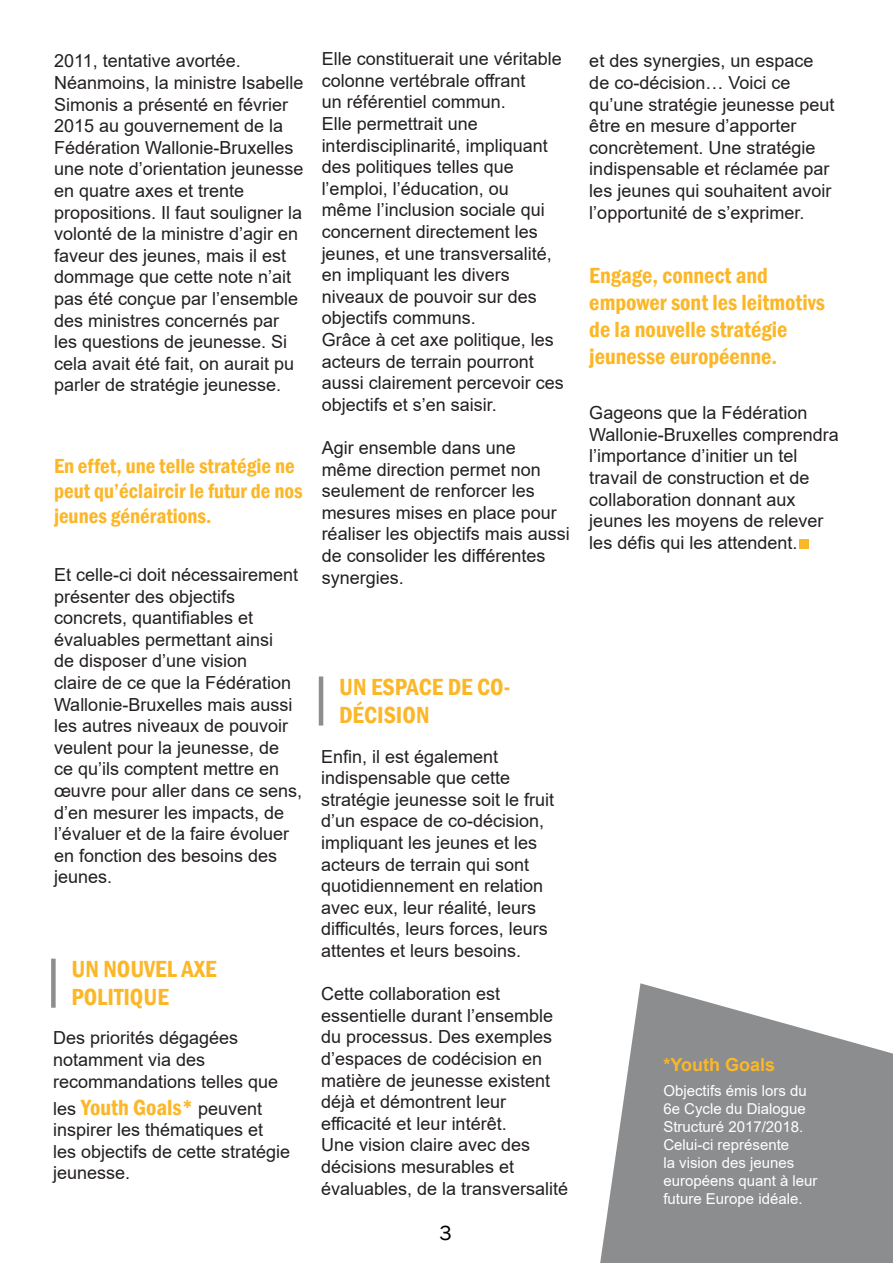
<style>
.page{position:relative;width:893px;height:1263px;background:#fff}
.page>*{position:absolute;margin:0;border:0;box-sizing:border-box;transform-origin:0 0}
.t1{font:600 condensed 24px "Franklin Gothic";color:#fcb728}
.t2{font:600 condensed 22.5px/27px "Franklin Gothic";color:#fcb728}
.t3{font:600 condensed 21px/25.2px "Franklin Gothic";color:#fcb728}
.t4{font:21px "Franklin Gothic";color:#000}
.t5{font:18px/21.6px "Arial";color:#231f20}
.t6{font:700 18px "Arial";color:#fcb728}
.t7{font:15px/18px "Arial";color:#fff}
.s1{font-family:"Arial";font-weight:400;font-stretch:normal;font-size:18px;color:#231f20}
</style>
<div class="page">
<div style="left:51px;top:959px;width:5px;height:49px;background:#8b8d8f"></div>
<hr style="left:319px;top:676px;width:4px;height:49px;background:#8b8d8f">
<div style="left:799px;top:539px;width:9px;height:10px;background:#fcb728"></div>
<svg style="left:600px;top:983px;width:293px;height:280px;fill:#8b8d8f"></svg>
<p class="t5" style="left:54px;top:50px;width:251px">2011, tentative avortée.<br>Néanmoins, la ministre Isabelle<br>Simonis a présenté en février<br>2015 au gouvernement de la<br>Fédération Wallonie-Bruxelles une note d’orientation jeunesse en quatre axes et trente propositions. Il faut souligner la volonté de la ministre d’agir en faveur des jeunes, mais il est dommage que cette note n’ait pas été conçue par l’ensemble des ministres concernés par les questions de jeunesse. Si cela avait été fait, on aurait pu parler de stratégie jeunesse.</p>
<p class="t3" style="left:54px;top:453px;width:250px">En effet, une telle stratégie ne peut qu’éclaircir le futur de nos jeunes générations.</p>
<p class="t5" style="left:54px;top:564px;width:250px">Et celle-ci doit nécessairement présenter des objectifs concrets, quantifiables et évaluables permettant ainsi<br>de disposer d’une vision<br>claire de ce que la Fédération<br>Wallonie-Bruxelles mais aussi les autres niveaux de pouvoir veulent pour la jeunesse, de ce qu’ils comptent mettre en œuvre pour aller dans ce sens, d’en mesurer les impacts, de l’évaluer et de la faire évoluer en fonction des besoins des jeunes.</p>
<p class="t1" style="left:72px;top:952px;width:147px">UN NOUVEL AXE</p>
<p class="t1" style="left:72px;top:981px;width:99px">POLITIQUE</p>
<p class="t5" style="left:53px;top:1027px;width:227px">Des priorités dégagées notamment via des recommandations telles que</p>
<p class="t2" style="left:53px;top:1093px;width:211px"><span class="s1">les</span> Youth Goals* <span class="s1">peuvent</span></p>
<p class="t5" style="left:53px;top:1119px;width:239px">inspirer les thématiques et les objectifs de cette stratégie jeunesse.</p>
<p class="t5" style="left:322px;top:48px;width:242px">Elle constituerait une véritable colonne vertébrale offrant<br>un référentiel commun.<br>Elle permettrait une interdisciplinarité, impliquant des politiques telles que l’emploi, l’éducation, ou même l’inclusion sociale qui concernent directement les jeunes, et une transversalité, en impliquant les divers niveaux de pouvoir sur des objectifs communs.</p>
<p class="t5" style="left:322px;top:329px;width:244px">Grâce à cet axe politique, les acteurs de terrain pourront aussi clairement percevoir ces objectifs et s’en saisir.</p>
<p class="t5" style="left:322px;top:437px;width:250px">Agir ensemble dans une même direction permet non seulement de renforcer les mesures mises en place pour réaliser les objectifs mais aussi de consolider les différentes synergies.</p>
<p class="t1" style="left:339px;top:670px;width:173px">UN ESPACE DE CO-</p>
<p class="t1" style="left:339px;top:699px;width:92px">DÉCISION</p>
<p class="t5" style="left:321px;top:745px;width:235px">Enfin, il est également indispensable que cette stratégie jeunesse soit le fruit d’un espace de co-décision, impliquant les jeunes et les acteurs de terrain qui sont quotidiennement en relation avec eux, leur réalité, leurs difficultés, leurs forces, leurs attentes et leurs besoins.</p>
<p class="t5" style="left:321px;top:983px;width:234px">Cette collaboration est essentielle durant l’ensemble du processus. Des exemples d’espaces de codécision en matière de jeunesse existent déjà et démontrent leur efficacité et leur intérêt.</p>
<p class="t5" style="left:321px;top:1134px;width:249px">Une vision claire avec des décisions mesurables et évaluables, de la transversalité</p>
<p class="t4" style="left:439px;top:1220px;width:14px">3</p>
<p class="t5" style="left:589px;top:50px;width:247px">et des synergies, un espace de co-décision… Voici ce qu’une stratégie jeunesse peut être en mesure d’apporter concrètement. Une stratégie indispensable et réclamée par les jeunes qui souhaitent avoir l’opportunité de s’exprimer.</p>
<p class="t2" style="left:589px;top:261px;width:237px">Engage, connect and empower sont les leitmotivs de la nouvelle stratégie jeunesse européenne.</p>
<p class="t5" style="left:589px;top:402px;width:251px">Gageons que la Fédération<br>Wallonie-Bruxelles comprendra l’importance d’initier un tel travail de construction et de collaboration donnant aux jeunes les moyens de relever les défis qui les attendent.</p>
<p class="t6" style="left:663px;top:1052px;width:113px">*Youth Goals</p>
<p class="t7" style="left:663px;top:1081px;width:156px">Objectifs émis lors du<br>6e Cycle du Dialogue<br>Structuré 2017/2018.<br>Celui-ci représente<br>la vision des jeunes européens quant à leur future Europe idéale.</p>
</div>
